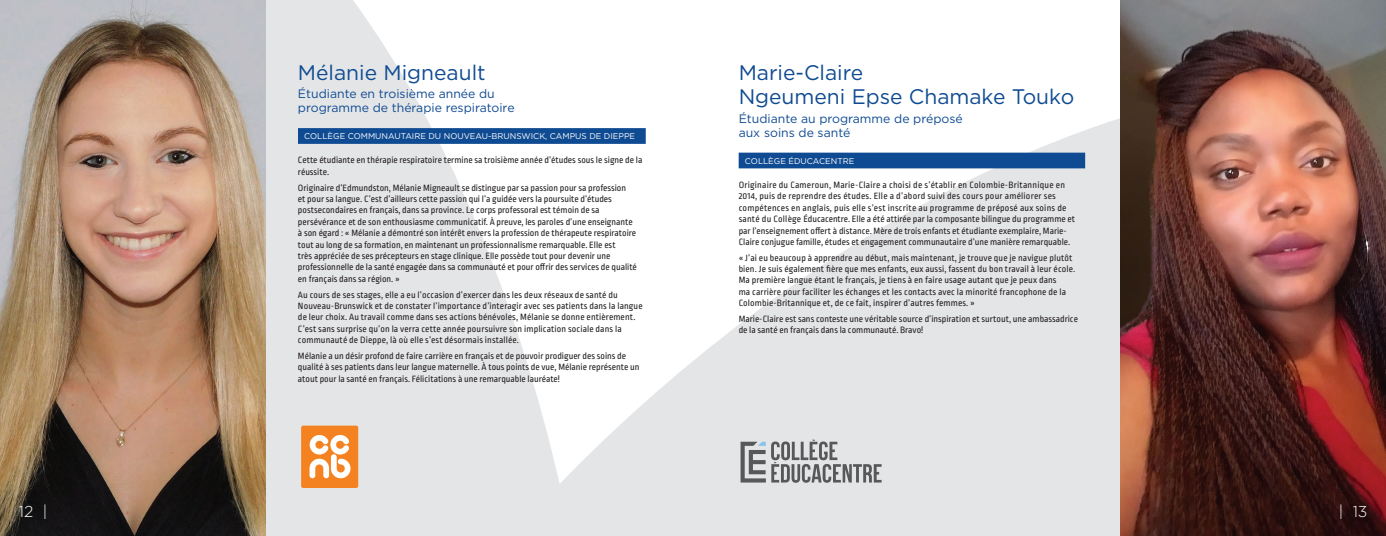
<style>
.page{position:relative;width:1386px;height:536px;background:#fff}
.page>*{position:absolute;margin:0;border:0;box-sizing:border-box;transform-origin:0 0}
.t1{font:21px/24.5px "Gotham";color:#0f4b92}
.t2{font:300 15.75px "Gotham";color:#fff}
.t3{font:12.25px/14px "Gotham";letter-spacing:-.02em;color:#0f4b92}
.t4{font:12.25px/14px "Gotham";color:#0f4b92}
.t5{font:9.62px/11.4px "Ropa Soft Pro";color:#231f20}
.t6{font:8.31px "Gotham";color:#fff}
</style>
<div class="page">
<svg style="left:738px;top:118px;width:382px;height:169px;fill:#e4e5e7"></svg>
<svg style="left:266px;top:0;width:236px;height:287px;fill:#e4e5e7"></svg>
<svg style="left:266px;top:287px;width:854px;height:249px;background:#e7e8ea"></svg>
<div style="left:298px;top:128px;width:348px;height:16px;background:#0f4b92"></div>
<div style="left:739px;top:152px;width:346px;height:16px;background:#0f4b92"></div>
<img style="left:0;top:0;width:266px;height:536px">
<img style="left:1120px;top:0;width:266px;height:536px">
<div style="left:301px;top:425px;width:57px;height:63px;background:#f58220;border-radius:2px"></div>
<svg style="left:310px;top:435px;width:41px;height:43px"></svg>
<svg style="left:741px;top:439px;width:141px;height:43px;background:#b0b2b4"></svg>
<h1 class="t1" style="left:298px;top:60px;width:189px">Mélanie Migneault</h1>
<p class="t3" style="left:298px;top:87px;width:218px">Étudiante en troisième année du programme de thérapie respiratoire</p>
<p class="t6" style="left:304px;top:131px;width:332px">Collège comm unautaire du Nouveau-Brunswick, cam pus de Dieppe</p>
<p class="t5" style="left:298px;top:155px;width:346px">Cette étudiante en thérapie respiratoire termine sa troisième année d’études sous le signe de la réussite.</p>
<p class="t5" style="left:298px;top:182px;width:340px">Originaire d’Edmundston, Mélanie Migneault se distingue par sa passion pour sa profession<br>et pour sa langue. C’est d’ailleurs cette passion qui l’a guidée vers la poursuite d’études postsecondaires en français, dans sa province. Le corps professoral est témoin de sa persévérance et de son enthousiasme communicatif. À preuve, les paroles d’une enseignante à son égard : « Mélanie a démontré son intérêt envers la profession de thérapeute respiratoire tout au long de sa formation, en maintenant un professionnalisme remarquable. Elle est<br>très appréciée de ses précepteurs en stage clinique. Elle possède tout pour devenir une professionnelle de la santé engagée dans sa communauté et pour offrir des services de qualité en français dans sa région. »</p>
<p class="t5" style="left:298px;top:289px;width:346px">Au cours de ses stages, elle a eu l’occasion d’exercer dans les deux réseaux de santé du Nouveau-Brunswick et de constater l’importance d’interagir avec ses patients dans la langue de leur choix. Au travail comme dans ses actions bénévoles, Mélanie se donne entièrement.<br>C’est sans surprise qu’on la verra cette année poursuivre son implication sociale dans la communauté de Dieppe, là où elle s’est désormais installée.</p>
<p class="t5" style="left:298px;top:350px;width:343px">Mélanie a un désir profond de faire carrière en français et de pouvoir prodiguer des soins de qualité à ses patients dans leur langue maternelle. À tous points de vue, Mélanie représente un atout pour la santé en français. Félicitations à une remarquable lauréate!</p>
<h1 class="t1" style="left:739px;top:60px;width:337px">Marie-Claire<br>Ngeumeni Epse Chamake Touko</h1>
<p class="t4" style="left:739px;top:111px;width:226px">Étudiante au programme de préposé aux soins de santé</p>
<p class="t6" style="left:745px;top:156px;width:111px">Collège Éducacentre</p>
<p class="t5" style="left:739px;top:180px;width:338px">Originaire du Cameroun, Marie-Claire a choisi de s’établir en Colombie-Britannique en 2014, puis de reprendre des études. Elle a d’abord suivi des cours pour améliorer ses compétences en anglais, puis elle s’est inscrite au programme de préposé aux soins de santé du Collège Éducacentre. Elle a été attirée par la composante bilingue du programme et par l’enseignement offert à distance. Mère de trois enfants et étudiante exemplaire, Marie-Claire conjugue famille, études et engagement communautaire d’une manière remarquable.</p>
<p class="t5" style="left:739px;top:252px;width:338px">« J’ai eu beaucoup à apprendre au début, mais maintenant, je trouve que je navigue plutôt bien. Je suis également fière que mes enfants, eux aussi, fassent du bon travail à leur école.<br>Ma première langue étant le français, je tiens à en faire usage autant que je peux dans<br>ma carrière pour faciliter les échanges et les contacts avec la minorité francophone de la Colombie-Britannique et, de ce fait, inspirer d’autres femmes. »</p>
<p class="t5" style="left:739px;top:314px;width:341px">Marie-Claire est sans conteste une véritable source d’inspiration et surtout, une ambassadrice de la santé en français dans la communauté. Bravo!</p>
<h2 class="t2" style="left:19px;top:501px;width:30px">12 |</h2>
<h2 class="t2" style="left:1339px;top:501px;width:30px">| 13</h2>
</div>
